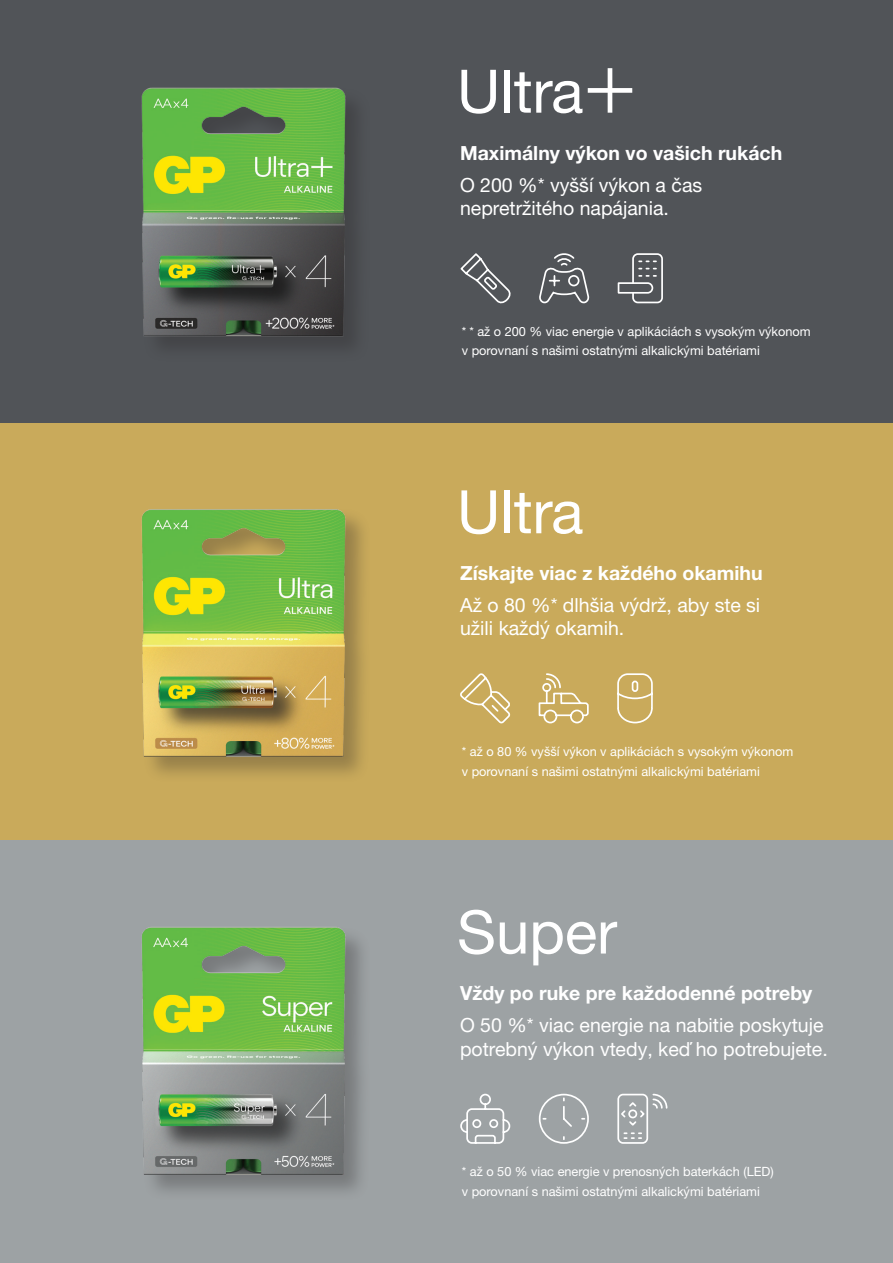
<style>
.page{position:relative;width:893px;height:1263px;background:#fff}
.page>*{position:absolute;margin:0;border:0;box-sizing:border-box;transform-origin:0 0}
.t1{font:60px "Helvetica Neue World 55 Roman";color:#fff}
.t2{font:19.5px/23.4px "Helvetica Neue World 55 Roman";color:#fff}
.t3{font:700 19.5px "Helvetica Neue World 75";color:#fff}
.t4{font:12.75px/19.5px "Helvetica Neue World 55 Roman";color:#fff}
.s1{font-family:"Helvetica Neue World 45 Lt";font-size:88.5px}
</style>
<div class="page">
<div style="left:0;top:423px;width:893px;height:417px;background:#c9aa5b"></div>
<div style="left:0;top:840px;width:893px;height:423px;background:#9da2a4"></div>
<div style="left:0;top:0;width:893px;height:423px;background:#515458"></div>
<img style="left:142px;top:927px;width:220px;height:265px">
<img style="left:141px;top:87px;width:215px;height:260px">
<img style="left:141px;top:509px;width:222px;height:266px">
<div style="left:632px;top:253px;width:31px;height:50px;border:2px solid #fff;border-radius:5px"></div>
<svg style="left:539px;top:253px;width:119px;height:51px"></svg>
<svg style="left:460px;top:253px;width:51px;height:51px"></svg>
<svg style="left:460px;top:673px;width:193px;height:51px"></svg>
<svg style="left:460px;top:1093px;width:51px;height:51px"></svg>
<svg style="left:538px;top:1093px;width:51px;height:51px"></svg>
<svg style="left:617px;top:1093px;width:51px;height:51px"></svg>
<p class="t1" style="left:457px;top:57px;width:181px">Ultra<span class="s1">+</span></p>
<p class="t3" style="left:460px;top:141px;width:324px">Maximálny výkon vo vašich rukách</p>
<p class="t2" style="left:460px;top:173px;width:244px">O 200 %* vyšší výkon a čas nepretržitého napájania.</p>
<p class="t4" style="left:462px;top:322px;width:350px">* * až o 200 % viac energie v aplikáciách s vysokým výkonom v porovnaní s našimi ostatnými alkalickými batériami</p>
<p class="t1" style="left:457px;top:477px;width:128px">Ultra</p>
<p class="t3" style="left:460px;top:561px;width:304px">Získajte viac z každého okamihu</p>
<p class="t2" style="left:460px;top:593px;width:302px">Až o 80 %* dlhšia výdrž, aby ste si užili každý okamih.</p>
<p class="t4" style="left:462px;top:742px;width:333px">* až o 80 % vyšší výkon v aplikáciách s vysokým výkonom v porovnaní s našimi ostatnými alkalickými batériami</p>
<p class="t1" style="left:457px;top:898px;width:162px">Super</p>
<p class="t3" style="left:460px;top:982px;width:354px">Vždy po ruke pre každodenné potreby</p>
<p class="t2" style="left:460px;top:1014px;width:369px">O 50 %* viac energie na nabitie poskytuje potrebný výkon vtedy, keď ho potrebujete.</p>
<p class="t4" style="left:462px;top:1162px;width:314px">* až o 50 % viac energie v prenosných baterkách (LED) v porovnaní s našimi ostatnými alkalickými batériami</p>
</div>
